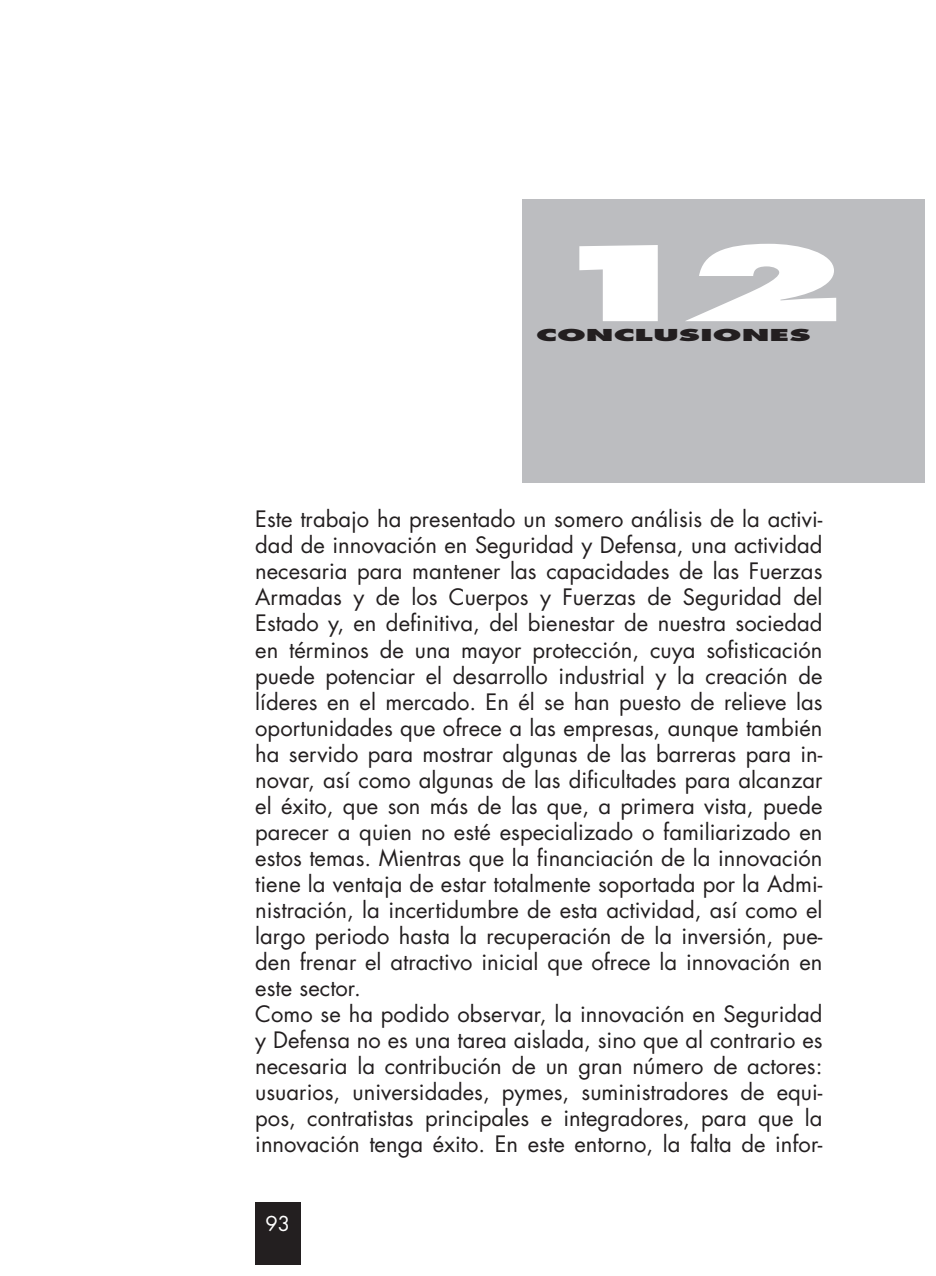
<style>
.page{position:relative;width:936px;height:1276px;background:#fff}
.page>*{position:absolute;margin:0;border:0;box-sizing:border-box;transform-origin:0 0}
.t1{font:800 101px "Futura";color:#fff;scale:2 1}
.t2{font:22px/26px "Futura";color:#231f20}
.t3{font:20px "Futura";color:#fff}
.t4{font:800 16px "Futura";color:#231f20;scale:1.99 1}
</style>
<div class="page">
<div style="left:255px;top:1202px;width:45px;height:62px;background:#231f20"></div>
<div style="left:522px;top:199px;width:402px;height:284px;background:#bcbdc0"></div>
<h1 class="t1" style="left:541px;top:219px;width:154px">12</h1>
<p class="t4" style="left:700px;top:324px;width:56px">IONES</p>
<p class="t4" style="left:536px;top:324px;width:71px">CONCLUS</p>
<p class="t2" style="left:255px;top:506px;width:568px">Este trabajo ha presentado un somero análisis de la activi&shy;dad de innovación en Seguridad y Defensa, una actividad necesaria para mantener las capacidades de las Fuerzas Armadas y de los Cuerpos y Fuerzas de Seguridad del Estado y, en definitiva, del bienestar de nuestra sociedad en términos de una mayor protección, cuya sofisticación puede potenciar el desarrollo industrial y la creación de líderes en el mercado. En él se han puesto de relieve las oportunidades que ofrece a las empresas, aunque también ha servido para mostrar algunas de las barreras para in&shy;novar, así como algunas de las dificultades para alcanzar el éxito, que son más de las que, a primera vista, puede parecer a quien no esté especializado o familiarizado en estos temas. Mientras que la financiación de la innovación tiene la ventaja de estar totalmente soportada por la Admi&shy;nistración, la incertidumbre de esta actividad, así como el largo periodo hasta la recuperación de la inversión, pue&shy;den frenar el atractivo inicial que ofrece la innovación en este sector.<br>Como se ha podido observar, la innovación en Seguridad y Defensa no es una tarea aislada, sino que al contrario es necesaria la contribución de un gran número de actores: usuarios, universidades, pymes, suministradores de equi&shy;pos, contratistas principales e integradores, para que la innovación tenga éxito. En este entorno, la falta de infor-</p>
<p class="t3" style="left:265px;top:1211px;width:26px">93</p>
</div>
